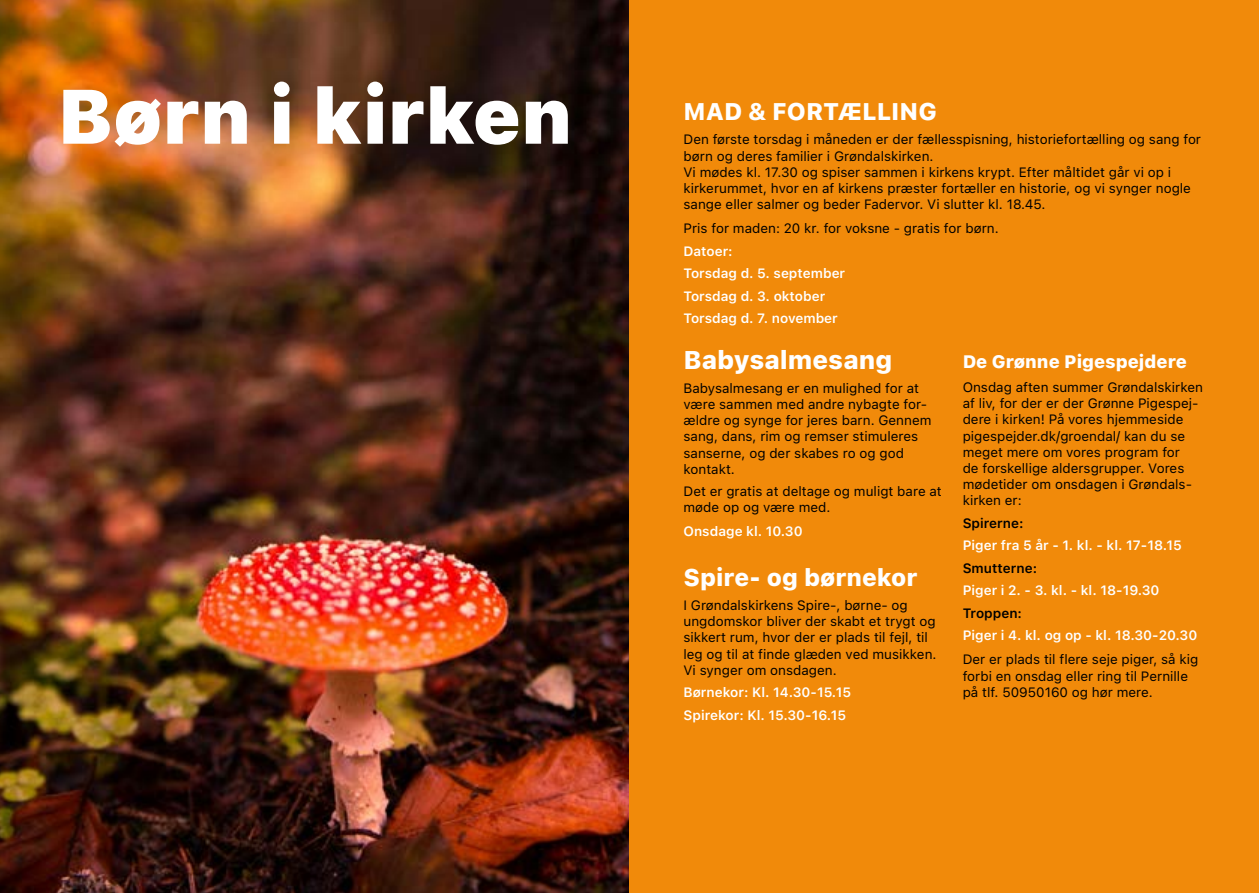
<style>
.page{position:relative;width:1259px;height:893px;background:#fff}
.page>*{position:absolute;margin:0;border:0;box-sizing:border-box;transform-origin:0 0}
.t1{font:900 76.5px "SF Pro Text";color:#fff}
.t2{font:800 25.5px "SF Pro Text";color:#fff}
.t3{font:800 24px "SF Pro Text";color:#fff}
.t4{font:800 18px "SF Pro Text";color:#fff}
.t5{font:13.5px/16.2px "SF Pro Text";color:#000}
.t6{font:600 13.5px/22.5px "SF Pro Text";color:#fff}
.t7{font:600 13.5px "SF Pro Text";color:#000}
</style>
<div class="page">
<img style="left:0;top:0;width:629px;height:893px">
<div style="left:629px;top:0;width:630px;height:893px;background:#f18a0a"></div>
<h1 class="t1" style="left:57px;top:73px;width:516px">Børn i kirken</h1>
<h3 class="t3" style="left:683px;top:98px;width:255px">MAD &amp; FORTÆLLING</h3>
<p class="t5" style="left:683px;top:132px;width:519px">Den første torsdag i måneden er der fællesspisning, historiefortælling og sang for børn og deres familier i Grøndalskirken.<br>Vi mødes kl. 17.30 og spiser sammen i kirkens krypt. Efter måltidet går vi op i kirkerummet, hvor en af kirkens præster fortæller en historie, og vi synger nogle sange eller salmer og beder Fadervor. Vi slutter kl. 18.45.</p>
<p class="t5" style="left:683px;top:220px;width:317px">Pris for maden: 20 kr. for voksne - gratis for børn.</p>
<p class="t6" style="left:683px;top:240px;width:163px">Datoer:<br>Torsdag d. 5. september<br>Torsdag d. 3. oktober<br>Torsdag d. 7. november</p>
<h3 class="t4" style="left:962px;top:351px;width:226px">De Grønne Pigespejdere</h3>
<p class="t5" style="left:962px;top:379px;width:242px">Onsdag aften summer Grøndalskirken af liv, for der er der Grønne Pigespej&shy;dere i kirken! På vores hjemmeside pigespejder.dk/groendal/ kan du se meget mere om vores program for<br>de forskellige aldersgrupper. Vores mødetider om onsdagen i Grøndals&shy;kirken er:</p>
<p class="t7" style="left:962px;top:515px;width:62px">Spirerne:</p>
<p class="t6" style="left:962px;top:534px;width:221px">Piger fra 5 år - 1. kl. - kl. 17-18.15</p>
<p class="t7" style="left:962px;top:560px;width:76px">Smutterne:</p>
<p class="t6" style="left:962px;top:579px;width:198px">Piger i 2. - 3. kl. - kl. 18-19.30</p>
<p class="t7" style="left:962px;top:605px;width:61px">Troppen:</p>
<p class="t6" style="left:962px;top:624px;width:236px">Piger i 4. kl. og op - kl. 18.30-20.30</p>
<p class="t5" style="left:962px;top:652px;width:237px">Der er plads til flere seje piger, så kig forbi en onsdag eller ring til Pernille på tlf. 50950160 og hør mere.</p>
<h2 class="t2" style="left:683px;top:345px;width:210px">Babysalmesang</h2>
<p class="t5" style="left:683px;top:380px;width:249px">Babysalmesang er en mulighed for at være sammen med andre nybagte for&shy;ældre og synge for jeres barn. Gennem sang, dans, rim og remser stimuleres sanserne, og der skabes ro og god kontakt.</p>
<p class="t5" style="left:683px;top:483px;width:260px">Det er gratis at deltage og muligt bare at møde op og være med.</p>
<p class="t6" style="left:683px;top:520px;width:121px">Onsdage kl. 10.30</p>
<h3 class="t3" style="left:683px;top:564px;width:236px">Spire- og børnekor</h3>
<p class="t5" style="left:683px;top:597px;width:254px">I Grøndalskirkens Spire-, børne- og ungdomskor bliver der skabt et trygt og sikkert rum, hvor der er plads til fejl, til leg og til at finde glæden ved musikken.<br>Vi synger om onsdagen.</p>
<p class="t6" style="left:683px;top:681px;width:169px">Børnekor: Kl. 14.30-15.15<br>Spirekor: Kl. 15.30-16.15</p>
</div>
